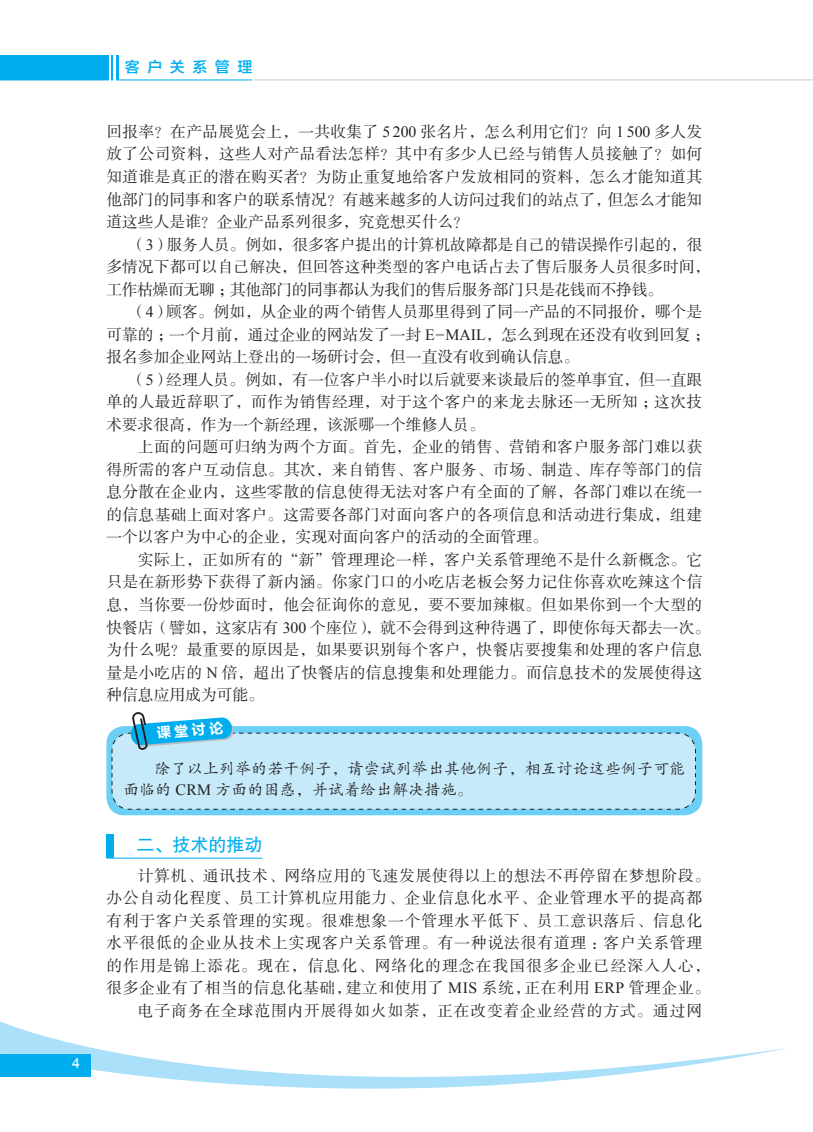
<style>
.page{position:relative;width:813px;height:1132px;background:#fff}
.page>*{position:absolute;margin:0;border:0;box-sizing:border-box;transform-origin:0 0}
.t1{font:18px "FZHTK GBK1 0";color:#00aeef}
.t2{font:15.75px/22.5px "FZSSK GBK1 0";letter-spacing:.025em;color:#231f20;text-align:justify}
.t3{font:15.75px/22.5px "FZSSK GBK1 0";color:#231f20}
.t4{font:15.75px "FZSSK GBK1 0";letter-spacing:.05em;color:#231f20}
.t5{font:15.75px/21px "FZKTK GBK1 0";letter-spacing:.02em;color:#231f20}
.t6{font:15.75px "FZSSK GBK1 0";letter-spacing:.07em;color:#231f20}
.t7{font:15.75px "FZSSK GBK1 0";letter-spacing:.055em;color:#231f20}
.t8{font:15px "FZLTZHK GBK1 0";letter-spacing:.5em;color:#00aeef}
.t9{font:14.55px "FZLTCHK GBK1 0";color:#fff}
.t10{font:14.1px "Arial";color:#fff}
.s1{font-family:"Times New Roman"}
.s2{font-family:"FZSYK GBK1 0"}
.s3{font-family:"FZSSK GBK1 0"}
</style>
<div class="page">
<svg style="left:0;top:1021px;width:785px;height:67px"></svg>
<div style="left:0;top:1053px;width:91px;height:23px;background:#00aeef"></div>
<hr style="left:0;top:79px;width:252px;height:1px;background:#00aeef">
<div style="left:0;top:55px;width:118px;height:25px;background:#00aeef"></div>
<hr style="left:113px;top:55px;width:2px;height:26px;background:#fff">
<hr style="left:109px;top:55px;width:2px;height:26px;background:#fff">
<svg style="left:799px;top:79px;width:13px;height:1px"></svg>
<hr style="left:253px;top:79px;width:546px;height:1px;background:#231f20">
<svg style="left:106px;top:725px;width:596px;height:90px;background:#6bc8ec"></svg>
<div style="left:111px;top:732px;width:585px;height:77px;background:#c6eafa"></div>
<svg style="left:130px;top:712px;width:540px;height:37px"></svg>
<hr style="left:106px;top:857px;width:156px;height:1px;background:#00aeef">
<div style="left:106px;top:833px;width:8px;height:24px;background:#00aeef"></div>
<p class="t10" style="left:72px;top:1053px;width:9px">4</p>
<p class="t8" style="left:125px;top:59px;width:129px">客户关系管理</p>
<p class="t2" style="left:106px;top:121px;width:597px">回报率？在产品展览会上，一共收集了 <span class="s1">5 200</span> 张名片，怎么利用它们？向 <span class="s1">1 500</span> 多人发放了公司资料，这些人对产品看法怎样？其中有多少人已经与销售人员接触了？如何知道谁是真正的潜在购买者？为防止重复地给客户发放相同的资料，怎么才能知道其他部门的同事和客户的联系情况？有越来越多的人访问过我们的站点了，但怎么才能知道这些人是谁？企业产品系列很多，究竟想买什么？</p>
<p class="t3" style="left:106px;top:234px;width:605px;text-indent:24px">（<span class="s1">3</span>）服务人员。例如，很多客户提出的计算机故障都是自己的错误操作引起的，很多情况下都可以自己解决，但回答这种类型的客户电话占去了售后服务人员很多时间，工作枯燥而无聊；其他部门的同事都认为我们的售后服务部门只是花钱而不挣钱。</p>
<p class="t3" style="left:106px;top:301px;width:605px;text-indent:24px">（<span class="s1">4</span>）顾客。例如，从企业的两个销售人员那里得到了同一产品的不同报价，哪个是可靠的；一个月前，通过企业的网站发了一封 <span class="s1">E</span><span class="s2">-</span><span class="s1">MAIL</span>，怎么到现在还没有收到回复；报名参加企业网站上登出的一场研讨会，但一直没有收到确认信息。</p>
<p class="t2" style="left:106px;top:369px;width:597px;text-indent:24px">（<span class="s1">5</span>）经理人员。例如，有一位客户半小时以后就要来谈最后的签单事宜，但一直跟单的人最近辞职了，而作为销售经理，对于这个客户的来龙去脉还一无所知；这次技术要求很高，作为一个新经理，该派哪一个维修人员。</p>
<p class="t2" style="left:106px;top:436px;width:597px;text-indent:32px">上面的问题可归纳为两个方面。首先，企业的销售、营销和客户服务部门难以获得所需的客户互动信息。其次，来自销售、客户服务、市场、制造、库存等部门的信息分散在企业内，这些零散的信息使得无法对客户有全面的了解，各部门难以在统一的信息基础上面对客户。这需要各部门对面向客户的各项信息和活动进行集成，组建一个以客户为中心的企业，实现对面向客户的活动的全面管理。</p>
<p class="t2" style="left:106px;top:549px;width:605px;text-align:left;text-indent:32px">实际上，正如所有的“新”管理理论一样，客户关系管理绝不是什么新概念。它只是在新形势下获得了新内涵。你家门口的小吃店老板会努力记住你喜欢吃辣这个信息，当你要一份炒面时，他会征询你的意见，要不要加辣椒。但如果你到一个大型的快餐店（譬如，这家店有 <span class="s1">300</span> 个座位），就不会得到这种待遇了，即使你每天都去一次。为什么呢？最重要的原因是，如果要识别每个客户，快餐店要搜集和处理的客户信息量是小吃店的 <span class="s1">N</span> 倍，超出了快餐店的信息搜集和处理能力。而信息技术的发展使得这种信息应用成为可能。</p>
<p class="t9" style="left:156px;top:725px;width:69px;rotate:-5deg">课堂讨论</p>
<p class="t5" style="left:123px;top:758px;width:563px;text-indent:31px">除了以上列举的若干例子<span class="s3">，</span>请尝试列举出其他例子<span class="s3">，</span>相互讨论这些例子可能面临的 <span class="s1">CRM</span> 方面的困惑<span class="s3">，</span>并试着给出解决措施<span class="s3">。</span></p>
<p class="t1" style="left:136px;top:834px;width:127px">二、技术的推动</p>
<p class="t2" style="left:138px;top:864px;width:573px">计算机、通讯技术、网络应用的飞速发展使得以上的想法不再停留在梦想阶段。</p>
<p class="t4" style="left:106px;top:889px;width:597px">办公自动化程度、员工计算机应用能力、企业信息化水平、企业管理水平的提高都</p>
<p class="t4" style="left:106px;top:911px;width:597px">有利于客户关系管理的实现。很难想象一个管理水平低下、员工意识落后、信息化</p>
<p class="t4" style="left:106px;top:934px;width:597px">水平很低的企业从技术上实现客户关系管理。有一种说法很有道理：客户关系管理</p>
<p class="t6" style="left:106px;top:956px;width:605px">的作用是锦上添花。现在，信息化、网络化的理念在我国很多企业已经深入人心，</p>
<p class="t2" style="left:106px;top:977px;width:605px">很多企业有了相当的信息化基础，建立和使用了 <span class="s1">MIS</span> 系统，正在利用 <span class="s1">ERP</span> 管理企业。</p>
<p class="t7" style="left:138px;top:1001px;width:565px">电子商务在全球范围内开展得如火如荼，正在改变着企业经营的方式。通过网</p>
</div>
